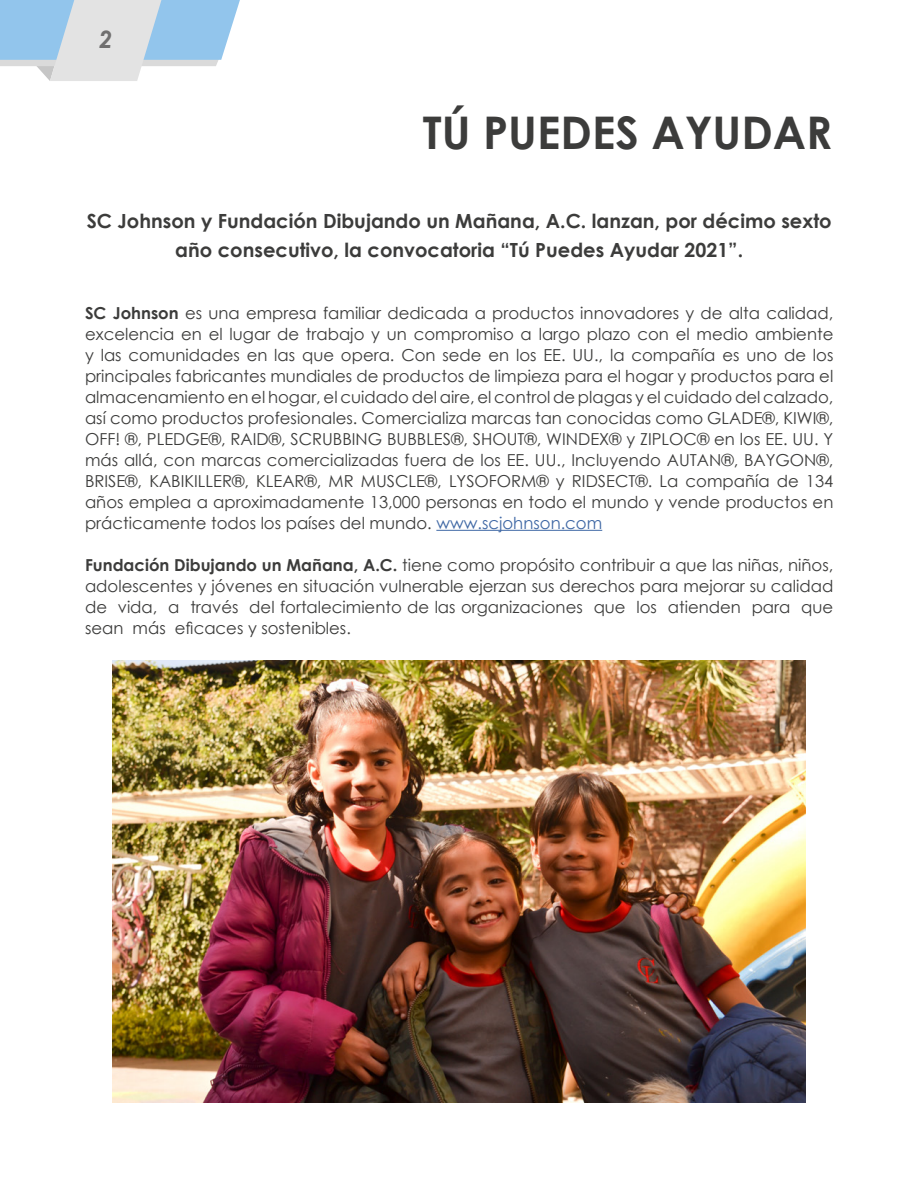
<style>
.page{position:relative;width:918px;height:1188px;background:#fff}
.page>*{position:absolute;margin:0;border:0;box-sizing:border-box;transform-origin:0 0}
.t1{font:700 45px "Century Gothic";color:#3c3c3b}
.t2{font:italic 700 24px "Century Gothic";color:#706f6f}
.t3{font:700 19.5px/28.5px "Century Gothic";color:#3c3c3b;text-align:center}
.t4{font:16.5px/21px "Century Gothic";color:#3c3c3b;text-align:justify}
.s1{font-weight:700}
.s2{color:#3f68a5}
</style>
<div class="page">
<svg style="left:0;top:0;width:240px;height:81px;background:#c2d8ea"></svg>
<hr style="left:436px;top:530px;width:166px;height:1px;background:#3f68a5">
<img style="left:113px;top:660px;width:693px;height:443px">
<h2 class="t2" style="left:99px;top:21px;width:15px">2</h2>
<h1 class="t1" style="left:423px;top:99px;width:411px">TÚ PUEDES AYUDAR</h1>
<p class="t3" style="left:87px;top:206px;width:746px">SC Johnson y Fundación Dibujando un Mañana, A.C. lanzan, por décimo sexto año consecutivo, la convocatoria “Tú Puedes Ayudar 2021”.</p>
<p class="t4" style="left:85px;top:302px;width:750px"><span class="s1">SC Johnson</span> es una empresa familiar dedicada a productos innovadores y de alta calidad, excelencia en el lugar de trabajo y un compromiso a largo plazo con el medio ambiente y las comunidades en las que opera. Con sede en los EE. UU., la compañía es uno de los principales fabricantes mundiales de productos de limpieza para el hogar y productos para el almacenamiento en el hogar, el cuidado del aire, el control de plagas y el cuidado del calzado, así como productos profesionales. Comercializa marcas tan conocidas como GLADE®, KIWI®, OFF! ®, PLEDGE®, RAID®, SCRUBBING BUBBLES®, SHOUT®, WINDEX® y ZIPLOC® en los EE. UU. Y más allá, con marcas comercializadas fuera de los EE. UU., Incluyendo AUTAN®, BAYGON®, BRISE®, KABIKILLER®, KLEAR®, MR MUSCLE®, LYSOFORM® y RIDSECT®. La compañía de 134 años emplea a aproximadamente 13,000 personas en todo el mundo y vende productos en prácticamente todos los países del mundo. <span class="s2">www.scjohnson.com</span></p>
<p class="t4" style="left:85px;top:554px;width:750px"><span class="s1">Fundación Dibujando un Mañana, A.C.</span> tiene como propósito contribuir a que las niñas, niños, adolescentes y jóvenes en situación vulnerable ejerzan sus derechos para mejorar su calidad de vida, a través del fortalecimiento de las organizaciones que los atienden para que sean más eficaces y sostenibles.</p>
</div>
